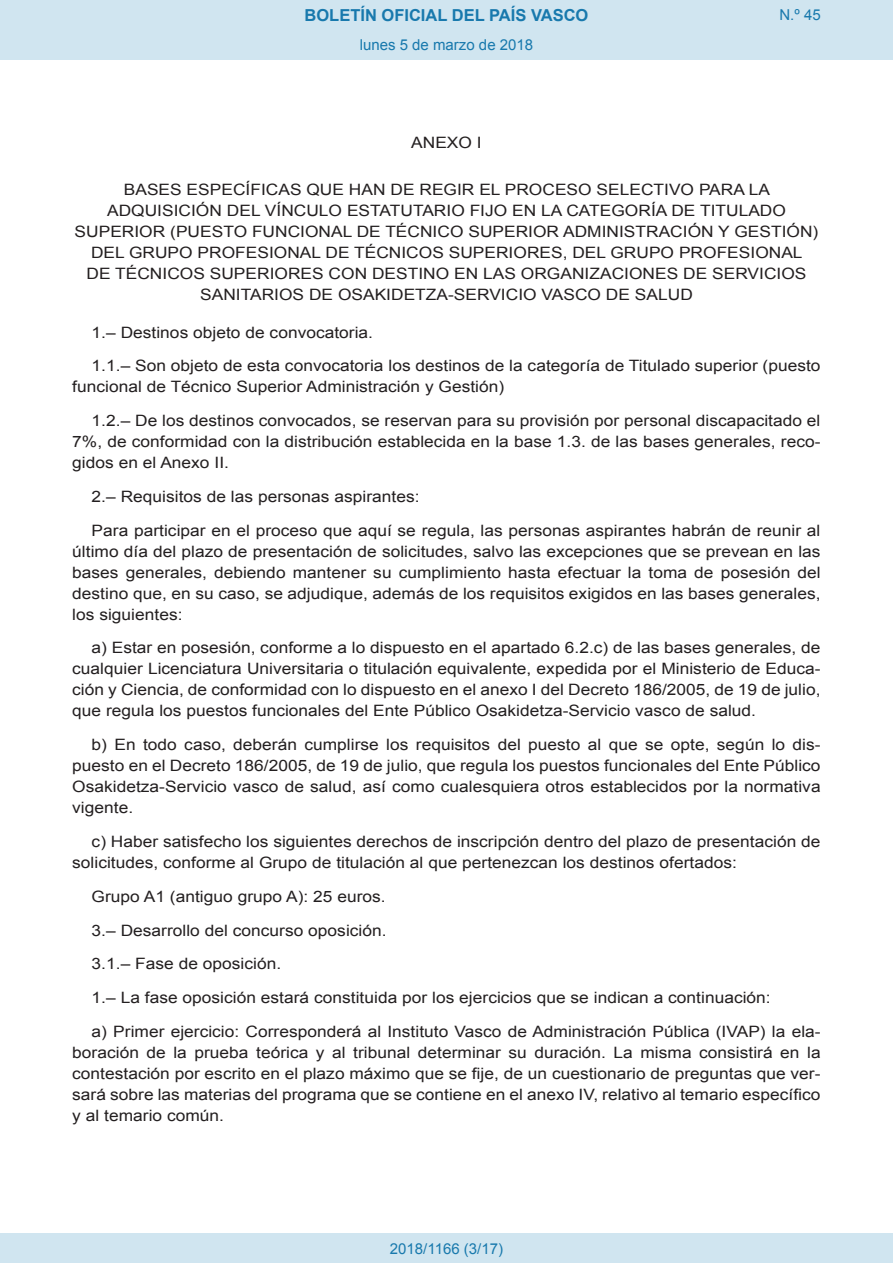
<style>
.page{position:relative;width:893px;height:1263px;background:#fff}
.page>*{position:absolute;margin:0;border:0;box-sizing:border-box;transform-origin:0 0}
.t1{font:700 16.5px "Arial";color:#1879ad}
.BOPVDetalle{font:15.6px/21px "Arial";color:#231f20;text-align:justify;scale:1.11 1}
.BOPVClave{font:15.6px/21px "Arial";color:#231f20;text-align:center;scale:1.11 1}
.Paginacion_Centro{font:15px "Arial";color:#1879ad}
</style>
<div class="page">
<div style="left:0;top:0;width:893px;height:60px;background:#d0e5f0"></div>
<div style="left:0;top:1233px;width:893px;height:30px;background:#d0e5f0"></div>
<p class="t1" style="left:305px;top:4px;width:285px">BOLETÍN OFICIAL DEL PAÍS VASCO</p>
<p class="Paginacion_Centro" style="left:360px;top:35px;width:175px">lunes 5 de marzo de 2018</p>
<p class="Paginacion_Centro" style="left:779px;top:5px;width:43px">N.º 45</p>
<p class="BOPVClave" style="left:411px;top:132px;width:65px">ANEXO I</p>
<p class="BOPVClave" style="left:75px;top:179px;width:672px">BASES ESPECÍFICAS QUE HAN DE REGIR EL PROCESO SELECTIVO PARA LA ADQUISICIÓN DEL VÍNCULO ESTATUTARIO FIJO EN LA CATEGORÍA DE TITULADO SUPERIOR (PUESTO FUNCIONAL DE TÉCNICO SUPERIOR ADMINISTRACIÓN Y GESTIÓN)<br>DEL GRUPO PROFESIONAL DE TÉCNICOS SUPERIORES, DEL GRUPO PROFESIONAL<br>DE TÉCNICOS SUPERIORES CON DESTINO EN LAS ORGANIZACIONES DE SERVICIOS SANITARIOS DE OSAKIDETZA-SERVICIO VASCO DE SALUD</p>
<p class="BOPVDetalle" style="left:92px;top:322px;width:255px">1.– Destinos objeto de convocatoria.</p>
<p class="BOPVDetalle" style="left:72px;top:356px;width:676px;text-indent:19px">1.1.– Son objeto de esta convocatoria los destinos de la categoría de Titulado superior (puesto funcional de Técnico Superior Administración y Gestión)</p>
<p class="BOPVDetalle" style="left:72px;top:410px;width:676px;text-indent:19px">1.2.– De los destinos convocados, se reservan para su provisión por personal discapacitado el 7%, de conformidad con la distribución establecida en la base 1.3. de las bases generales, reco&shy;gidos en el Anexo II.</p>
<p class="BOPVDetalle" style="left:92px;top:486px;width:297px">2.– Requisitos de las personas aspirantes:</p>
<p class="BOPVDetalle" style="left:72px;top:520px;width:676px;text-indent:19px">Para participar en el proceso que aquí se regula, las personas aspirantes habrán de reunir al último día del plazo de presentación de solicitudes, salvo las excepciones que se prevean en las bases generales, debiendo mantener su cumplimiento hasta efectuar la toma de posesión del destino que, en su caso, se adjudique, además de los requisitos exigidos en las bases generales, los siguientes:</p>
<p class="BOPVDetalle" style="left:72px;top:638px;width:676px;text-indent:19px">a) Estar en posesión, conforme a lo dispuesto en el apartado 6.2.c) de las bases generales, de cualquier Licenciatura Universitaria o titulación equivalente, expedida por el Ministerio de Educa&shy;ción y Ciencia, de conformidad con lo dispuesto en el anexo I del Decreto 186/2005, de 19 de julio, que regula los puestos funcionales del Ente Público Osakidetza-Servicio vasco de salud.</p>
<p class="BOPVDetalle" style="left:72px;top:734px;width:676px;text-indent:19px">b) En todo caso, deberán cumplirse los requisitos del puesto al que se opte, según lo dis&shy;puesto en el Decreto 186/2005, de 19 de julio, que regula los puestos funcionales del Ente Público Osakidetza-Servicio vasco de salud, así como cualesquiera otros establecidos por la normativa vigente.</p>
<p class="BOPVDetalle" style="left:72px;top:831px;width:676px;text-indent:19px">c) Haber satisfecho los siguientes derechos de inscripción dentro del plazo de presentación de solicitudes, conforme al Grupo de titulación al que pertenezcan los destinos ofertados:</p>
<p class="BOPVDetalle" style="left:92px;top:886px;width:266px">Grupo A1 (antiguo grupo A): 25 euros.</p>
<p class="BOPVDetalle" style="left:92px;top:920px;width:267px">3.– Desarrollo del concurso oposición.</p>
<p class="BOPVDetalle" style="left:92px;top:953px;width:172px">3.1.– Fase de oposición.</p>
<p class="BOPVDetalle" style="left:92px;top:987px;width:613px">1.– La fase oposición estará constituida por los ejercicios que se indican a continuación:</p>
<p class="BOPVDetalle" style="left:72px;top:1021px;width:676px;text-indent:19px">a) Primer ejercicio: Corresponderá al Instituto Vasco de Administración Pública (IVAP) la ela&shy;boración de la prueba teórica y al tribunal determinar su duración. La misma consistirá en la contestación por escrito en el plazo máximo que se fije, de un cuestionario de preguntas que ver&shy;sará sobre las materias del programa que se contiene en el anexo IV, relativo al temario específico y al temario común.</p>
<p class="Paginacion_Centro" style="left:390px;top:1238px;width:115px">2018/1166 (3/17)</p>
</div>
